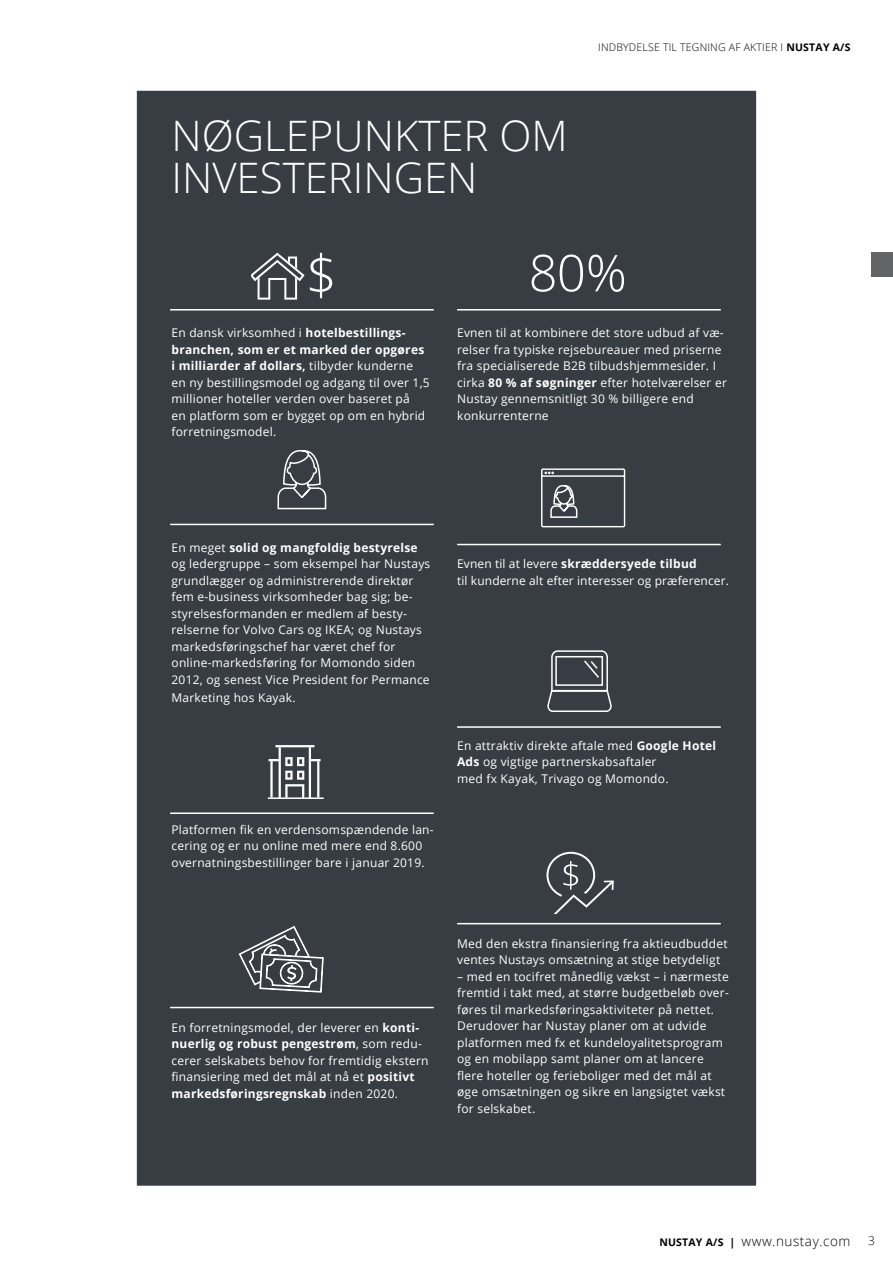
<style>
.page{position:relative;width:893px;height:1263px;background:#fff}
.page>*{position:absolute;margin:0;border:0;box-sizing:border-box;transform-origin:0 0}
.t1{font:300 55.5px "Open Sans";color:#fff}
.t2{font:300 50.85px "Open Sans";color:#fff}
.t3{font:300 42px/42px "Open Sans";color:#fff}
.t4{font:300 13.5px "Open Sans";letter-spacing:.04em;color:#000}
.t5{font:12px/16.5px "Open Sans";letter-spacing:.02em;color:#fff}
.t6{font:300 12px "Open Sans";color:#000}
.t7{font:300 10.5px "Open Sans";letter-spacing:.02em;color:#000}
.s1{font-weight:700}
.s2{font-weight:700;font-size:10.5px}
</style>
<div class="page">
<div style="left:871px;top:252px;width:22px;height:25px;background:#636466"></div>
<div style="left:135px;top:89px;width:623px;height:1098px;background:#373d42;border:2px solid #fff"></div>
<hr style="left:170px;top:309px;width:264px;height:1px;background:#fff">
<hr style="left:170px;top:524px;width:264px;height:1px;background:#fff">
<hr style="left:457px;top:544px;width:264px;height:1px;background:#fff">
<hr style="left:457px;top:726px;width:264px;height:2px;background:#fff">
<hr style="left:457px;top:923px;width:264px;height:1px;background:#fff">
<hr style="left:170px;top:812px;width:264px;height:2px;background:#fff">
<hr style="left:170px;top:1007px;width:264px;height:1px;background:#fff">
<hr style="left:457px;top:309px;width:264px;height:1px;background:#fff">
<svg style="left:277px;top:450px;width:50px;height:60px"></svg>
<svg style="left:541px;top:468px;width:85px;height:60px"></svg>
<svg style="left:547px;top:650px;width:65px;height:62px"></svg>
<svg style="left:546px;top:851px;width:68px;height:62px"></svg>
<svg style="left:268px;top:745px;width:56px;height:54px"></svg>
<svg style="left:238px;top:926px;width:86px;height:83px"></svg>
<svg style="left:251px;top:253px;width:54px;height:47px"></svg>
<h3 class="t3" style="left:171px;top:114px;width:398px">NØGLEPUNKTER OM<br>INVESTERINGEN</h3>
<p class="t7" style="left:598px;top:40px;width:254px">INDBYDELSE TIL TEGNING AF AKTIER I <span class="s1">NUSTAY A/S</span></p>
<h1 class="t1" style="left:305px;top:237px;width:33px">$</h1>
<h2 class="t2" style="left:529px;top:238px;width:100px">80%</h2>
<p class="t5" style="left:171px;top:324px;width:260px">En dansk virksomhed i <span class="s1">hotelbestillings&shy;branchen, som er et marked der opgøres i milliarder af dollars,</span> tilbyder kunderne en ny bestillingsmodel og adgang til over 1,5 millioner hoteller verden over baseret på<br>en platform som er bygget op om en hybrid forretningsmodel.</p>
<p class="t5" style="left:457px;top:324px;width:271px">Evnen til at kombinere det store udbud af væ&shy;relser fra typiske rejsebureauer med priserne fra specialiserede B2B tilbudshjemmesider. I cirka <span class="s1">80 % af søgninger</span> efter hotelværelser er Nustay gennemsnitligt 30 % billigere end konkurrenterne</p>
<p class="t5" style="left:171px;top:539px;width:260px">En meget <span class="s1">solid og mangfoldig bestyrelse </span>og ledergruppe – som eksempel har Nustays grundlægger og administrerende direktør fem e-business virksomheder bag sig; be&shy;styrelsesformanden er medlem af besty&shy;relserne for Volvo Cars og IKEA; og Nustays markedsføringschef har været chef for online-markedsføring for Momondo siden 2012, og senest Vice President for Permance</p>
<p class="t5" style="left:171px;top:689px;width:126px">Marketing hos Kayak.</p>
<p class="t5" style="left:171px;top:821px;width:264px">Platformen fik en verdensomspændende lan&shy;cering og er nu online med mere end 8.600 overnatningsbestillinger bare i januar 2019.</p>
<p class="t5" style="left:457px;top:555px;width:273px">Evnen til at levere <span class="s1">skræddersyede tilbud<br></span>til kunderne alt efter interesser og præferencer.</p>
<p class="t5" style="left:457px;top:737px;width:260px">En attraktiv direkte aftale med <span class="s1">Google Hotel<br>Ads</span> og vigtige partnerskabsaftaler<br>med fx Kayak, Trivago og Momondo.</p>
<p class="t5" style="left:171px;top:1019px;width:259px">En forretningsmodel, der leverer en <span class="s1">konti&shy;nuerlig og robust pengestrøm</span>, som redu&shy;cerer selskabets behov for fremtidig ekstern finansiering med det mål at nå et <span class="s1">positivt markedsføringsregnskab</span> inden 2020.</p>
<p class="t5" style="left:457px;top:935px;width:272px">Med den ekstra finansiering fra aktieudbuddet ventes Nustays omsætning at stige betydeligt</p>
<p class="t5" style="left:457px;top:968px;width:273px">– med en tocifret månedlig vækst – i nærmeste fremtid i takt med, at større budgetbeløb over&shy;føres til markedsføringsaktiviteter på nettet.<br>Derudover har Nustay planer om at udvide platformen med fx et kundeloyalitetsprogram og en mobilapp samt planer om at lancere flere hoteller og ferieboliger med det mål at øge omsætningen og sikre en langsigtet vækst for selskabet.</p>
<p class="t4" style="left:659px;top:1232px;width:193px"><span class="s2">NUSTAY A/S |</span> www.nustay.com</p>
<p class="t6" style="left:868px;top:1232px;width:8px">3</p>
</div>
